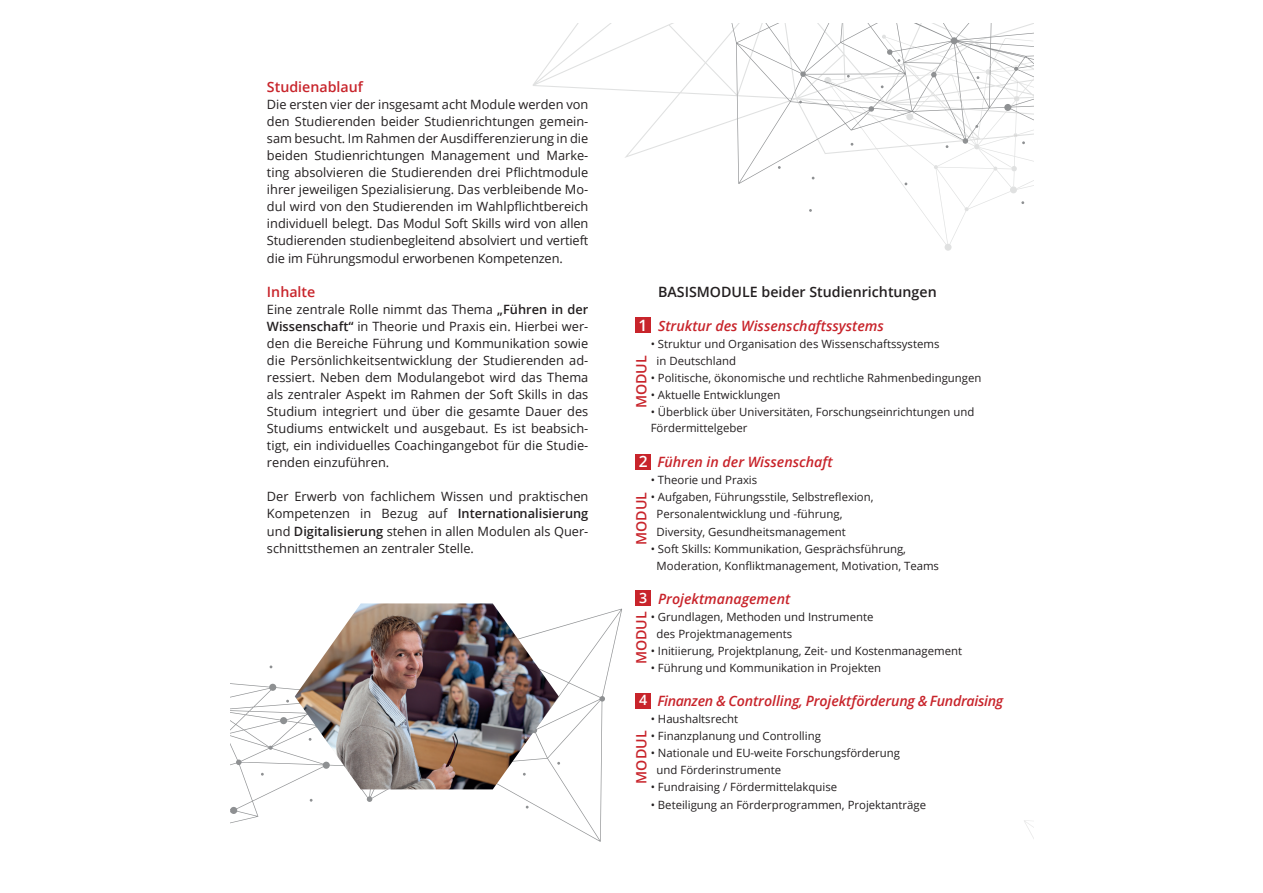
<style>
.page{position:relative;width:1263px;height:893px;background:#fff}
.page>*{position:absolute;margin:0;border:0;box-sizing:border-box;transform-origin:0 0}
.t1{font:600 15.6px "Open Sans";color:#fff}
.t2{font:italic 600 14.25px "Open Sans";color:#c8242b}
.t3{font:600 14.25px "Open Sans";color:#c8242b}
.t4{font:600 14.25px "Open Sans";color:#231f20}
.t5{font:600 14.25px "Open Sans";color:#fff}
.t6{font:12.75px/17.1px "Open Sans";color:#231f20;text-align:justify}
.t7{font:11.4px/17.1px "Open Sans";color:#231f20}
.s1{font-weight:600}
</style>
<div class="page">
<div style="left:635px;top:317px;width:16px;height:16px;background:#c8242b"></div>
<div style="left:635px;top:454px;width:16px;height:15px;background:#c8242b"></div>
<div style="left:635px;top:591px;width:16px;height:15px;background:#c8242b"></div>
<div style="left:635px;top:693px;width:16px;height:15px;background:#c8242b"></div>
<svg style="left:231px;top:609px;width:391px;height:233px"></svg>
<svg style="left:236px;top:759px;width:6px;height:6px"></svg>
<div style="left:280px;top:717px;width:7px;height:7px;background:#8e9092;border-radius:50%"></div>
<div style="left:269px;top:684px;width:7px;height:7px;background:#8e9092;border-radius:50%"></div>
<div style="left:231px;top:807px;width:6px;height:7px;background:#8e9092;border-radius:50%"></div>
<svg style="left:268px;top:746px;width:5px;height:4px"></svg>
<svg style="left:599px;top:696px;width:6px;height:6px"></svg>
<svg style="left:367px;top:796px;width:5px;height:6px"></svg>
<svg style="left:1024px;top:820px;width:9px;height:17px"></svg>
<svg style="left:533px;top:24px;width:183px;height:134px"></svg>
<svg style="left:716px;top:24px;width:316px;height:160px"></svg>
<svg style="left:800px;top:71px;width:6px;height:6px"></svg>
<svg style="left:824px;top:27px;width:209px;height:224px"></svg>
<img style="left:295px;top:603px;width:264px;height:186px">
<p class="t3" style="left:267px;top:77px;width:97px">Studienablauf</p>
<p class="t6" style="left:267px;top:96px;width:323px">Die ersten vier der insgesamt acht Module werden von den Studierenden beider Studienrichtungen gemein&shy;sam besucht. Im Rahmen der Ausdifferenzierung in die beiden Studienrichtungen Management und Marke&shy;ting absolvieren die Studierenden drei Pflichtmodule ihrer jeweiligen Spezialisierung. Das verbleibende Mo&shy;dul wird von den Studierenden im Wahlpflichtbereich individuell belegt. Das Modul Soft Skills wird von allen Studierenden studienbegleitend absolviert und vertieft die im Führungsmodul erworbenen Kompetenzen.</p>
<p class="t3" style="left:267px;top:282px;width:50px">Inhalte</p>
<p class="t6" style="left:267px;top:300px;width:323px">Eine zentrale Rolle nimmt das Thema <span class="s1">„Führen in der Wissenschaft“</span> in Theorie und Praxis ein. Hierbei wer&shy;den die Bereiche Führung und Kommunikation sowie die Persönlichkeitsentwicklung der Studierenden ad&shy;ressiert. Neben dem Modulangebot wird das Thema als zentraler Aspekt im Rahmen der Soft Skills in das Studium integriert und über die gesamte Dauer des Studiums entwickelt und ausgebaut. Es ist beabsich&shy;tigt, ein individuelles Coachingangebot für die Studie&shy;renden einzuführen.</p>
<p class="t6" style="left:267px;top:488px;width:323px">Der Erwerb von fachlichem Wissen und praktischen Kompetenzen in Bezug auf <span class="s1">Internationalisierung </span>und <span class="s1">Digitalisierung</span> stehen in allen Modulen als Quer&shy;schnittsthemen an zentraler Stelle.</p>
<p class="t4" style="left:658px;top:282px;width:280px">BASISMODULE beider Studienrichtungen</p>
<p class="t2" style="left:658px;top:316px;width:227px">Struktur des Wissenschaftssystems</p>
<p class="t7" style="left:657px;top:335px;width:284px;text-indent:-6px">• Struktur und Organisation des Wissenschaftssystems in Deutschland</p>
<p class="t7" style="left:651px;top:369px;width:332px">• Politische, ökonomische und rechtliche Rahmenbedingungen</p>
<p class="t7" style="left:651px;top:386px;width:131px">• Aktuelle Entwicklungen</p>
<p class="t7" style="left:651px;top:404px;width:325px;line-height:15.6px">• Überblick über Universitäten, Forschungseinrichtungen und<br>Fördermittelgeber</p>
<p class="t2" style="left:657px;top:452px;width:177px">Führen in der Wissenschaft</p>
<p class="t7" style="left:651px;top:471px;width:108px">• Theorie und Praxis</p>
<p class="t7" style="left:657px;top:488px;width:218px;text-indent:-6px">• Aufgaben, Führungsstile, Selbstreflexion,<br>Personalentwicklung und -führung,<br>Diversity, Gesundheitsmanagement</p>
<p class="t7" style="left:657px;top:540px;width:284px;text-indent:-6px">• Soft Skills: Kommunikation, Gesprächsführung,<br>Moderation, Konfliktmanagement, Motivation, Teams</p>
<p class="t2" style="left:658px;top:589px;width:134px">Projektmanagement</p>
<p class="t7" style="left:657px;top:608px;width:218px;text-indent:-6px">• Grundlagen, Methoden und Instrumente des Projektmanagements</p>
<p class="t7" style="left:651px;top:642px;width:313px">• Initiierung, Projektplanung, Zeit- und Kostenmanagement</p>
<p class="t7" style="left:651px;top:659px;width:232px">• Führung und Kommunikation in Projekten</p>
<p class="t2" style="left:657px;top:691px;width:347px">Finanzen &amp; Controlling, Projektförderung &amp; Fundraising</p>
<p class="t7" style="left:651px;top:710px;width:89px">• Haushaltsrecht</p>
<p class="t7" style="left:651px;top:727px;width:172px">• Finanzplanung und Controlling</p>
<p class="t7" style="left:657px;top:744px;width:245px;text-indent:-6px">• Nationale und EU-weite Forschungsförderung und Förderinstrumente</p>
<p class="t7" style="left:651px;top:778px;width:188px">• Fundraising / Fördermittelakquise</p>
<p class="t7" style="left:651px;top:795px;width:277px">• Beteiligung an Förderprogrammen, Projektanträge</p>
<p class="t1" style="left:639px;top:314px;width:10px">1</p>
<p class="t3" style="left:631px;top:408px;width:54px;rotate:-90deg">MODUL</p>
<p class="t1" style="left:639px;top:451px;width:10px">2</p>
<p class="t3" style="left:631px;top:545px;width:54px;rotate:-90deg">MODUL</p>
<p class="t5" style="left:639px;top:588px;width:10px">3</p>
<p class="t3" style="left:631px;top:664px;width:54px;rotate:-90deg">MODUL</p>
<p class="t5" style="left:639px;top:690px;width:10px">4</p>
<p class="t3" style="left:631px;top:784px;width:54px;rotate:-90deg">MODUL</p>
</div>
